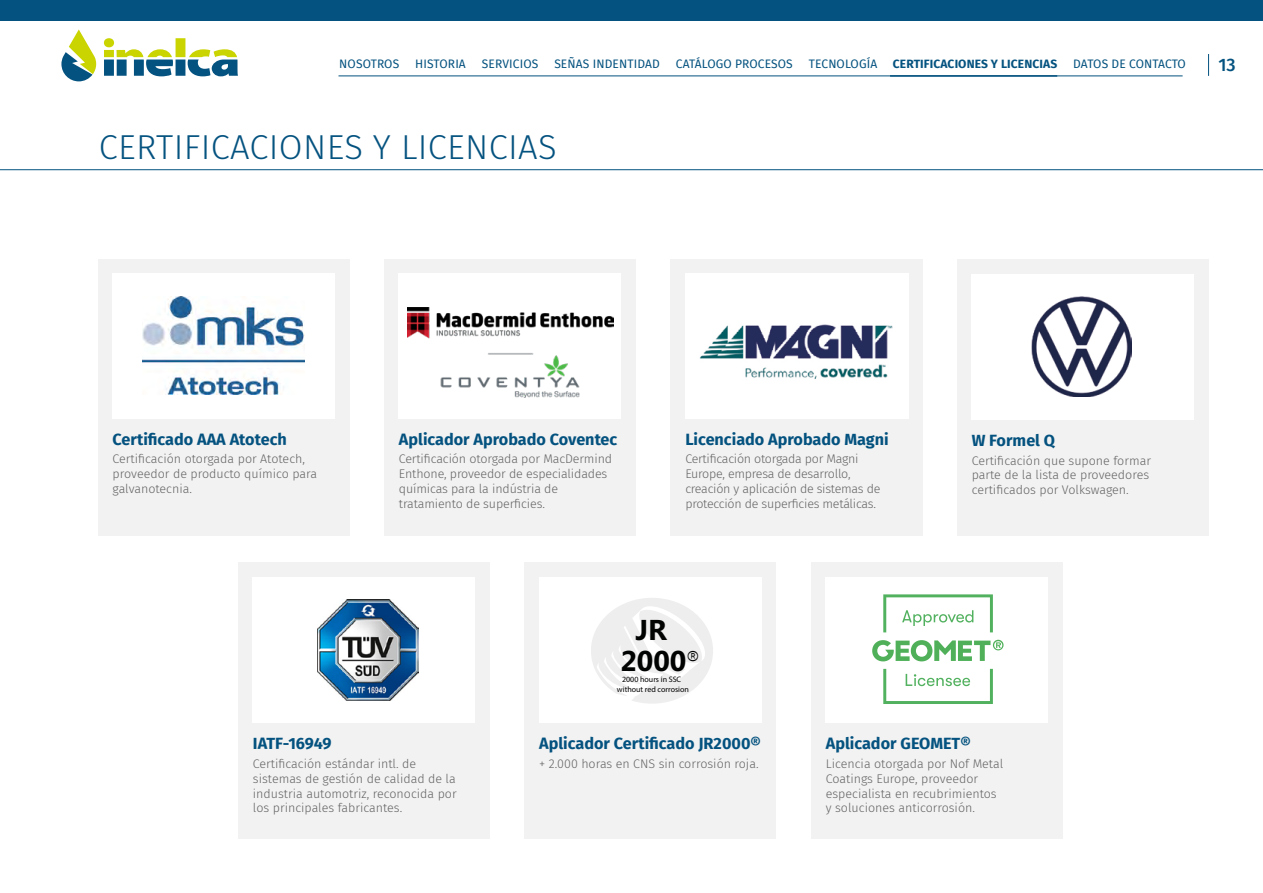
<style>
.page{position:relative;width:1263px;height:893px;background:#fff}
.page>*{position:absolute;margin:0;border:0;box-sizing:border-box;transform-origin:0 0}
.t1{font:300 34.5px "Fira Sans";letter-spacing:.01em;color:#04527f}
.t2{font:700 28.65px/30.5px "Microsoft Phags Pa";color:#010202}
.t3{font:500 18px "Fira Sans";color:#04527f}
.t4{font:700 16.2px "Fira Sans";color:#04527f}
.t5{font:300 12.45px/15px "Fira Sans";letter-spacing:-.005em;color:#646363}
.t6{font:12px "Fira Sans";letter-spacing:.01em;color:#04527f}
.t7{font:700 12px "Fira Sans";letter-spacing:.01em;color:#04527f}
.t8{font:7.95px/9.6px "Myriad Pro";color:#000;text-align:center}
.s1{font-family:"Gopher";font-weight:400}
</style>
<div class="page">
<svg style="left:104px;top:38px;width:134px;height:38px"></svg>
<svg style="left:61px;top:29px;width:35px;height:52px"></svg>
<div style="left:0;top:0;width:1263px;height:21px;background:#04527f"></div>
<svg style="left:1208px;top:54px;width:1px;height:22px"></svg>
<hr style="left:338px;top:76px;width:844px;height:1px;background:#04527f">
<hr style="left:890px;top:75px;width:167px;height:2px;background:#04527f">
<div style="left:98px;top:259px;width:251px;height:277px;background:#f2f2f2"></div>
<div style="left:384px;top:259px;width:252px;height:277px;background:#f2f2f2"></div>
<div style="left:957px;top:259px;width:251px;height:277px;background:#f2f2f2"></div>
<div style="left:670px;top:259px;width:253px;height:277px;background:#f2f2f2"></div>
<div style="left:238px;top:562px;width:251px;height:277px;background:#f2f2f2"></div>
<div style="left:524px;top:562px;width:252px;height:277px;background:#f2f2f2"></div>
<div style="left:811px;top:562px;width:251px;height:277px;background:#f2f2f2"></div>
<div style="left:112px;top:273px;width:223px;height:145px;background:#fff"></div>
<div style="left:399px;top:273px;width:222px;height:145px;background:#fff"></div>
<div style="left:971px;top:274px;width:223px;height:145px;background:#fff"></div>
<div style="left:685px;top:273px;width:223px;height:145px;background:#fff"></div>
<div style="left:252px;top:577px;width:223px;height:145px;background:#fff"></div>
<div style="left:539px;top:577px;width:222px;height:145px;background:#fff"></div>
<div style="left:825px;top:577px;width:223px;height:145px;background:#fff"></div>
<hr style="left:0;top:169px;width:1263px;height:1px;background:#04527f">
<img style="left:142px;top:297px;width:163px;height:97px">
<img style="left:408px;top:307px;width:205px;height:91px">
<img style="left:700px;top:324px;width:193px;height:55px">
<img style="left:1032px;top:297px;width:100px;height:100px">
<img style="left:318px;top:600px;width:100px;height:101px">
<svg style="left:592px;top:598px;width:121px;height:106px"></svg>
<svg style="left:872px;top:640px;width:131px;height:21px"></svg>
<svg style="left:883px;top:594px;width:110px;height:38px"></svg>
<svg style="left:883px;top:669px;width:110px;height:35px"></svg>
<p class="t6" style="left:339px;top:55px;width:61px">NOSOTROS</p>
<p class="t6" style="left:415px;top:55px;width:52px">HISTORIA</p>
<p class="t6" style="left:482px;top:55px;width:58px">SERVICIOS</p>
<p class="t6" style="left:554px;top:55px;width:107px">SEÑAS INDENTIDAD</p>
<p class="t6" style="left:676px;top:55px;width:118px">CATÁLOGO PROCESOS</p>
<p class="t6" style="left:809px;top:55px;width:70px">TECNOLOGÍA</p>
<p class="t7" style="left:893px;top:54px;width:166px">CERTIFICACIONES Y LICENCIAS</p>
<p class="t6" style="left:1073px;top:55px;width:114px">DATOS DE CONTACTO</p>
<h3 class="t3" style="left:1218px;top:50px;width:19px">13</h3>
<p class="t1" style="left:99px;top:122px;width:459px">CERTIFICACIONES Y LICENCIAS</p>
<p class="t4" style="left:113px;top:425px;width:176px">Certificado AAA Atotech</p>
<p class="t5" style="left:113px;top:451px;width:206px">Certificación otorgada por Atotech, proveedor de producto químico para galvanotecnia.</p>
<p class="t4" style="left:399px;top:425px;width:220px">Aplicador Aprobado Coventec</p>
<p class="t5" style="left:399px;top:451px;width:215px">Certificación otorgada por MacDermind Enthone, proveedor de especialidades químicas para la indústria de tratamiento de superficies.</p>
<p class="t4" style="left:685px;top:425px;width:205px">Licenciado Aprobado Magni</p>
<p class="t5" style="left:685px;top:451px;width:197px">Certificación otorgada por Magni Europe, empresa de desarrollo, creación y aplicación de sistemas de protección de superficies metálicas.</p>
<p class="t2" style="left:620px;top:613px;width:81px;text-indent:15px">JR<br>2000<span class="s1">®</span></p>
<p class="t8" style="left:617px;top:675px;width:73px">2000 hours in SSC without red corrosion</p>
<p class="t4" style="left:972px;top:427px;width:85px">W Formel Q</p>
<p class="t5" style="left:972px;top:453px;width:181px">Certificación que supone formar parte de la lista de proveedores certificados por Volkswagen.</p>
<p class="t4" style="left:253px;top:730px;width:80px">IATF-16949</p>
<p class="t5" style="left:253px;top:756px;width:205px">Certificación estándar intl. de sistemas de gestión de calidad de la industria automotriz, reconocida por los principales fabricantes.</p>
<p class="t4" style="left:539px;top:730px;width:223px">Aplicador Certificado JR2000®</p>
<p class="t5" style="left:539px;top:756px;width:221px">+ 2.000 horas en CNS sin corrosión roja.</p>
<p class="t4" style="left:826px;top:730px;width:147px">Aplicador GEOMET®</p>
<p class="t5" style="left:826px;top:756px;width:179px">Licencia otorgada por Nof Metal<br>Coatings Europe, proveedor especialista en recubrimientos y soluciones anticorrosión.</p>
</div>
